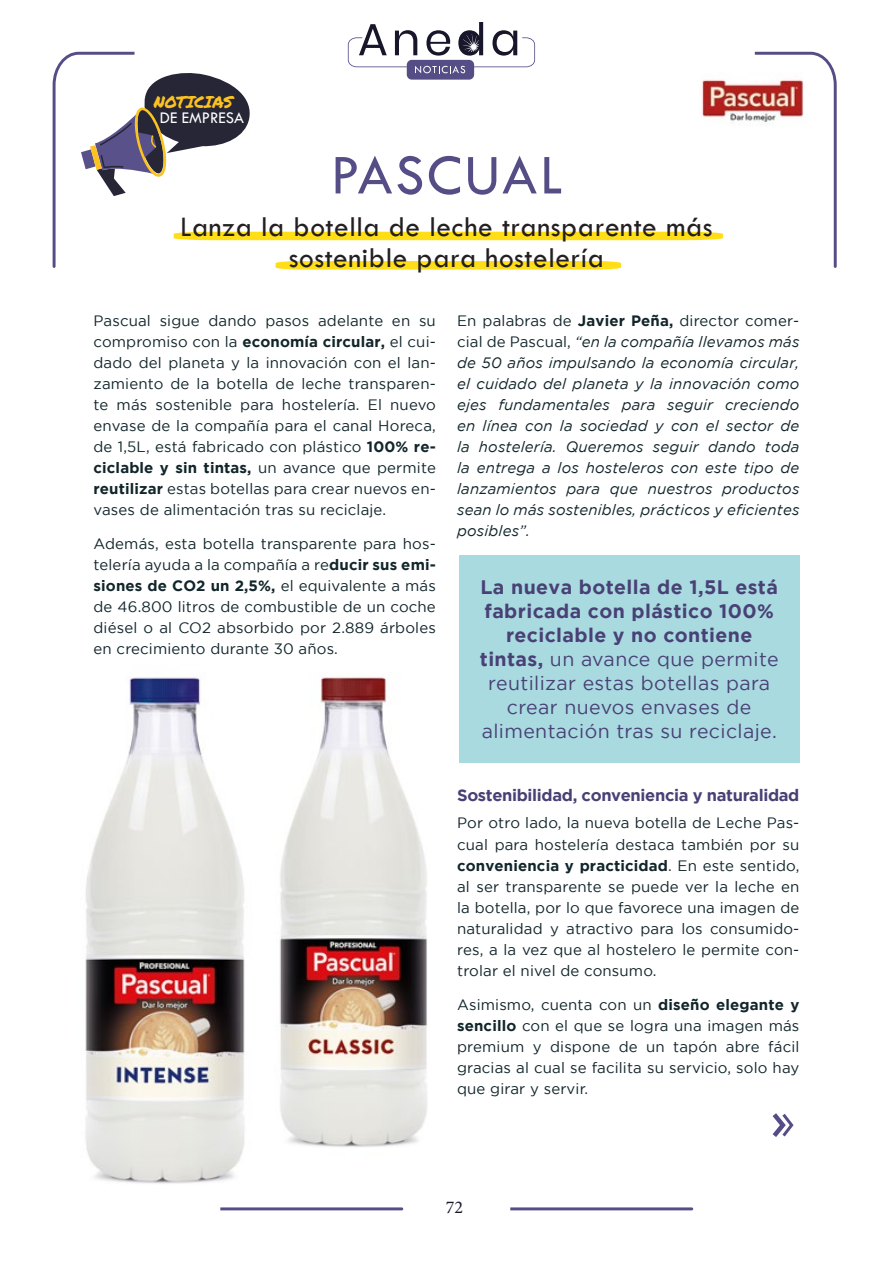
<style>
.page{position:relative;width:893px;height:1263px;background:#fff}
.page>*{position:absolute;margin:0;border:0;box-sizing:border-box;transform-origin:0 0}
.t1{font:58.5px "Tw Cen";letter-spacing:.04em;color:#554d86}
.t2{font:29.25px/30.8px "Tw Cen";letter-spacing:.02em;color:#241f21;text-align:center}
.t3{font:19.5px/24px "Gotham";letter-spacing:.02em;color:#494176;text-align:center}
.t4{font:18px "Minion Pro";color:#17162b}
.t5{font:16.8px "Tw Cen";color:#fff}
.t6{font:16.65px "Permanent Marker";color:#fcc221}
.t7{font:700 16.5px "Gotham";letter-spacing:-.02em;color:#494176}
.t8{font:15px/21px "Gotham";letter-spacing:.01em;color:#11252a;text-align:justify}
.t9{font:italic 15px/21px "Gotham";letter-spacing:.01em;color:#11252a;text-align:justify}
.s1{font-weight:700}
.s2{font-style:normal}
.s3{font-weight:700;font-style:normal}
</style>
<div class="page">
<svg style="left:755px;top:52px;width:82px;height:216px"></svg>
<svg style="left:220px;top:1207px;width:183px;height:3px"></svg>
<svg style="left:510px;top:1207px;width:183px;height:3px"></svg>
<svg style="left:53px;top:22px;width:670px;height:248px"></svg>
<img style="left:699px;top:73px;width:108px;height:57px">
<img style="left:85px;top:677px;width:160px;height:507px">
<img style="left:279px;top:677px;width:149px;height:470px">
<div style="left:459px;top:555px;width:340px;height:207px;background:#a9dae0"></div>
<svg style="left:772px;top:1113px;width:22px;height:24px"></svg>
<p class="t6" style="left:154px;top:90px;width:81px">NOTICIAS</p>
<p class="t5" style="left:160px;top:107px;width:86px">DE EMPRESA</p>
<h1 class="t1" style="left:331px;top:140px;width:233px">PASCUAL</h1>
<h2 class="t2" style="left:180px;top:211px;width:534px">Lanza la botella de leche transparente más sostenible para hostelería</h2>
<p class="t8" style="left:94px;top:310px;width:344px">Pascual sigue dando pasos adelante en su compromiso con la <span class="s1">economía circular,</span> el cui&shy;dado del planeta y la innovación con el lan&shy;zamiento de la botella de leche transparen&shy;te más sostenible para hostelería. El nuevo envase de la compañía para el canal Horeca, de 1,5L, está fabricado con plástico <span class="s1">100% re&shy;ciclable y sin tintas,</span> un avance que permite <span class="s1">reutilizar</span> estas botellas para crear nuevos en&shy;vases de alimentación tras su reciclaje.</p>
<p class="t8" style="left:94px;top:533px;width:344px">Además, esta botella transparente para hos&shy;telería ayuda a la compañía a re<span class="s1">ducir sus emi&shy;siones de CO2 un 2,5%,</span> el equivalente a más de 46.800 litros de combustible de un coche diésel o al CO2 absorbido por 2.889 árboles en crecimiento durante 30 años.</p>
<p class="t9" style="left:457px;top:310px;width:344px"><span class="s2">En palabras de</span> <span class="s3">Javier Peña,</span> <span class="s2">director comer&shy;cial de Pascual,</span> “en la compañía llevamos más de 50 años impulsando la economía circular, el cuidado del planeta y la innovación como ejes fundamentales para seguir creciendo en línea con la sociedad y con el sector de la hostelería. Queremos seguir dando toda la entrega a los hosteleros con este tipo de lanzamientos para que nuestros productos sean lo más sostenibles, prácticos y eficientes posibles”.</p>
<h3 class="t3" style="left:480px;top:574px;width:300px"><span class="s1">La nueva botella de 1,5L está fabricada con plástico 100% reciclable y no contiene tintas,</span> un avance que permite reutilizar estas botellas para crear nuevos envases de alimentación tras su reciclaje.</h3>
<p class="t7" style="left:457px;top:785px;width:344px">Sostenibilidad, conveniencia y naturalidad</p>
<p class="t8" style="left:457px;top:811px;width:344px;line-height:22.5px">Por otro lado, la nueva botella de Leche Pas&shy;cual para hostelería destaca también por su</p>
<p class="t8" style="left:457px;top:855px;width:344px"><span class="s1">conveniencia y practicidad</span>. En este sentido, al ser transparente se puede ver la leche en la botella, por lo que favorece una imagen de naturalidad y atractivo para los consumido&shy;res, a la vez que al hostelero le permite con&shy;trolar el nivel de consumo.</p>
<p class="t8" style="left:457px;top:994px;width:344px">Asimismo, cuenta con un <span class="s1">diseño elegante y sencillo</span> con el que se logra una imagen más premium y dispone de un tapón abre fácil gracias al cual se facilita su servicio, solo hay que girar y servir.</p>
<p class="t4" style="left:446px;top:1195px;width:19px">72</p>
</div>
